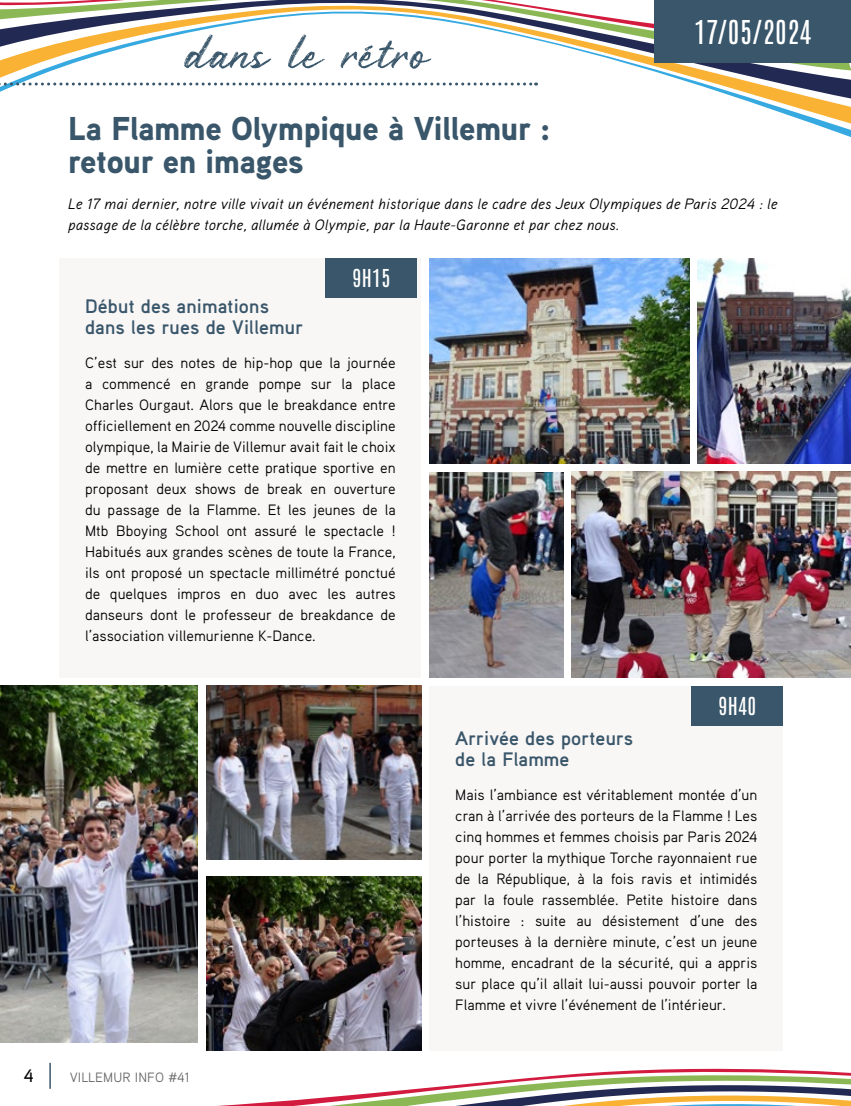
<style>
.page{position:relative;width:851px;height:1106px;background:#fff}
.page>*{position:absolute;margin:0;border:0;box-sizing:border-box;transform-origin:0 0}
.t1{font:66px "Rustyne";color:#39566a}
.t2{font:900 33px/33px "Aaux Pro";letter-spacing:-.01em;color:#39566a}
.t3{font:27.9px "Antonio";letter-spacing:.02em;color:#fff}
.t4{font:21px "Antonio";letter-spacing:.02em;color:#fff}
.t5{font:700 19.5px/21px "Aaux Pro";letter-spacing:.01em;color:#39566a}
.t6{font:500 18px "Aaux Pro";color:#000}
.t7{font:15px/21px "Aaux Pro";color:#000;text-align:justify}
.t8{font:italic 15px/21px "Aaux Pro";letter-spacing:.01em;color:#000}
.t9{font:13.5px "Aaux Pro";letter-spacing:.01em;color:#000}
</style>
<div class="page">
<svg style="left:49px;top:1043px;width:801px;height:63px"></svg>
<svg style="left:759px;top:105px;width:91px;height:32px"></svg>
<svg style="left:0;top:71px;width:850px;height:34px"></svg>
<svg style="left:0;top:0;width:850px;height:71px"></svg>
<svg style="left:0;top:0;width:847px;height:48px"></svg>
<svg style="left:0;top:82px;width:536px;height:3px"></svg>
<div style="left:654px;top:1px;width:196px;height:62px;background:#39566a"></div>
<div style="left:60px;top:258px;width:361px;height:419px;background:#f9f6f6"></div>
<div style="left:429px;top:686px;width:353px;height:364px;background:#f9f6f6"></div>
<img style="left:429px;top:472px;width:134px;height:205px">
<img style="left:697px;top:258px;width:153px;height:205px">
<img style="left:429px;top:258px;width:260px;height:205px">
<img style="left:0;top:686px;width:198px;height:356px">
<img style="left:206px;top:876px;width:215px;height:174px">
<img style="left:206px;top:686px;width:215px;height:173px">
<img style="left:571px;top:472px;width:279px;height:205px">
<div style="left:326px;top:258px;width:91px;height:40px;background:#39566a"></div>
<div style="left:691px;top:686px;width:91px;height:39px;background:#39566a"></div>
<hr style="left:49px;top:1062px;width:2px;height:26px;background:#39566a">
<h1 class="t1" style="left:181px;top:14px;width:245px">dans le rétro</h1>
<h3 class="t3" style="left:694px;top:12px;width:118px">17/05/2024</h3>
<h2 class="t2" style="left:68px;top:111px;width:484px">La Flamme Olympique à Villemur : retour en images</h2>
<p class="t8" style="left:68px;top:193px;width:710px">Le 17 mai dernier, notre ville vivait un événement historique dans le cadre des Jeux Olympiques de Paris 2024 : le passage de la célèbre torche, allumée à Olympie, par la Haute-Garonne et par chez nous.</p>
<h3 class="t4" style="left:352px;top:263px;width:39px">9H15</h3>
<h3 class="t5" style="left:85px;top:295px;width:219px">Début des animations dans les rues de Villemur</h3>
<p class="t7" style="left:85px;top:352px;width:312px">C’est sur des notes de hip-hop que la journée a commencé en grande pompe sur la place Charles Ourgaut. Alors que le breakdance entre officiellement en 2024 comme nouvelle discipline olympique, la Mairie de Villemur avait fait le choix de mettre en lumière cette pratique sportive en proposant deux shows de break en ouverture du passage de la Flamme. Et les jeunes de la Mtb Bboying School ont assuré le spectacle !<br>Habitués aux grandes scènes de toute la France, ils ont proposé un spectacle millimétré ponctué de quelques impros en duo avec les autres danseurs dont le professeur de breakdance de l’association villemurienne K-Dance.</p>
<p class="t6" style="left:24px;top:1064px;width:11px">4</p>
<p class="t9" style="left:70px;top:1069px;width:122px">VILLEMUR INFO #41</p>
<h3 class="t4" style="left:718px;top:691px;width:39px">9H40</h3>
<h3 class="t5" style="left:455px;top:727px;width:179px">Arrivée des porteurs de la Flamme</h3>
<p class="t7" style="left:455px;top:784px;width:303px">Mais l’ambiance est véritablement montée d’un cran à l’arrivée des porteurs de la Flamme ! Les cinq hommes et femmes choisis par Paris 2024 pour porter la mythique Torche rayonnaient rue de la République, à la fois ravis et intimidés par la foule rassemblée. Petite histoire dans l’histoire : suite au désistement d’une des porteuses à la dernière minute, c’est un jeune homme, encadrant de la sécurité, qui a appris sur place qu’il allait lui-aussi pouvoir porter la Flamme et vivre l’événement de l’intérieur.</p>
</div>
